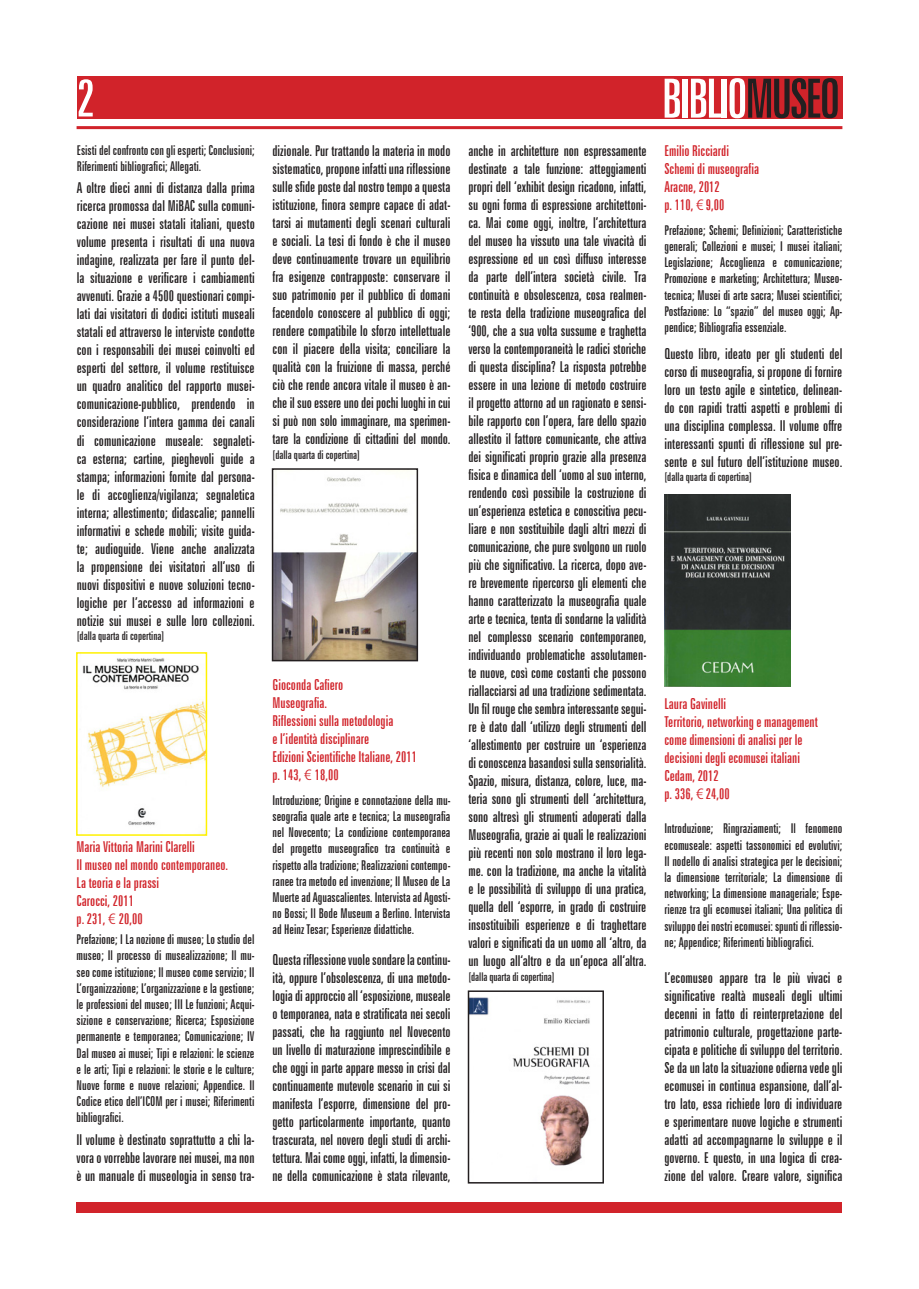
<style>
.page{position:relative;width:919px;height:1289px;background:#fff}
.page>*{position:absolute;margin:0;border:0;box-sizing:border-box;transform-origin:0 0}
.t1{font:extra-condensed 54px "Zurich BT";letter-spacing:-.05em;color:#fff}
.t2{font:extra-condensed 52.5px "Zurich BT";color:#fff}
.Normale{font:extra-condensed 15px/18px "Zurich BT";color:#231f20;text-align:justify}
.Normale-2{font:extra-condensed 15px "Zurich BT";color:#d1232a}
.Normale-3{font:extra-condensed 13.5px/16.2px "Zurich BT";color:#231f20;text-align:justify}
.Normale-4{font:extra-condensed 12px "Zurich BT";color:#231f20}
.s1{color:#231f20}
.s2{font-family:"Frutiger LT Std";font-weight:300;font-stretch:condensed}
</style>
<div class="page">
<div style="left:77px;top:76px;width:765px;height:42px;background:#d1232a"></div>
<div style="left:77px;top:1201px;width:765px;height:11px;background:#d1232a"></div>
<hr style="left:77px;top:126px;width:765px;height:3px;background:#d1232a">
<img style="left:82px;top:658px;width:122px;height:167px">
<div style="left:76px;top:652px;width:131px;height:183px;border:2px solid #fff101"></div>
<img style="left:275px;top:471px;width:140px;height:187px">
<div style="left:272px;top:468px;width:146px;height:193px;border:2px solid #231f20"></div>
<img style="left:470px;top:997px;width:120px;height:169px">
<div style="left:467px;top:990px;width:137px;height:193px;border:2px solid #231f20"></div>
<img style="left:664px;top:494px;width:126px;height:192px">
<p class="t2" style="left:77px;top:68px;width:20px">2</p>
<h1 class="t1" style="left:661px;top:68px;width:180px">BIBLIO<span class="s1">MUSEO</span></h1>
<p class="Normale-3" style="left:77px;top:142px;width:179px">Esisti del confronto con gli esperti; Conclusioni;<br>Riferimenti bibliografici; Allegati.</p>
<p class="Normale" style="left:77px;top:179px;width:179px">A oltre dieci anni di distanza dalla prima ricerca promossa dal MiBAC sulla comuni&shy;cazione nei musei statali italiani, questo volume presenta i risultati di una nuova indagine, realizzata per fare il punto del&shy;la situazione e verificare i cambiamenti avvenuti. Grazie a 4500 questionari compi&shy;lati dai visitatori di dodici istituti museali statali ed attraverso le interviste condotte con i responsabili dei musei coinvolti ed esperti del settore, il volume restituisce un quadro analitico del rapporto musei&shy;comunicazione-pubblico, prendendo in considerazione l’intera gamma dei canali di comunicazione museale: segnaleti&shy;ca esterna; cartine, pieghevoli guide a stampa; informazioni fornite dal persona&shy;le di accoglienza/vigilanza; segnaletica interna; allestimento; didascalie; pannelli informativi e schede mobili; visite guida&shy;te; audioguide. Viene anche analizzata la propensione dei visitatori all’uso di nuovi dispositivi e nuove soluzioni tecno&shy;logiche per l’accesso ad informazioni e notizie sui musei e sulle loro collezioni.</p>
<p class="Normale-4" style="left:77px;top:629px;width:89px">[dalla quarta di copertina]</p>
<p class="Normale-2" style="left:77px;top:837px;width:120px">Maria Vittoria Marini Clarelli</p>
<p class="Normale-2" style="left:77px;top:855px;width:153px">Il museo nel mondo contemporaneo.</p>
<p class="Normale-2" style="left:77px;top:873px;width:84px">La teoria e la prassi</p>
<p class="Normale-2" style="left:77px;top:891px;width:59px">Carocci, 2011</p>
<p class="Normale-2" style="left:77px;top:909px;width:68px">p. 231, <span class="s2">€</span> 20,00</p>
<p class="Normale-3" style="left:77px;top:931px;width:179px">Prefazione; I La nozione di museo; Lo studio del museo; Il processo di musealizzazione; Il mu&shy;seo come istituzione; Il museo come servizio; II L’organizzazione; L’organizzazione e la gestione; le professioni del museo; III Le funzioni; Acqui&shy;sizione e conservazione; Ricerca; Esposizione permanente e temporanea; Comunicazione; IV Dal museo ai musei; Tipi e relazioni: le scienze e le arti; Tipi e relazioni: le storie e le culture; Nuove forme e nuove relazioni; Appendice. Il Codice etico dell’ICOM per i musei; Riferimenti bibliografici.</p>
<p class="Normale" style="left:77px;top:1130px;width:179px">Il volume è destinato soprattutto a chi la&shy;vora o vorrebbe lavorare nei musei, ma non è un manuale di museologia in senso tra-</p>
<p class="Normale" style="left:272px;top:142px;width:179px">dizionale. Pur trattando la materia in modo sistematico, propone infatti una riflessione sulle sfide poste dal nostro tempo a questa istituzione, finora sempre capace di adat&shy;tarsi ai mutamenti degli scenari culturali e sociali. La tesi di fondo è che il museo deve continuamente trovare un equilibrio fra esigenze contrapposte: conservare il suo patrimonio per il pubblico di domani facendolo conoscere al pubblico di oggi; rendere compatibile lo sforzo intellettuale con il piacere della visita; conciliare la qualità con la fruizione di massa, perché ciò che rende ancora vitale il museo è an&shy;che il suo essere uno dei pochi luoghi in cui si può non solo immaginare, ma sperimen&shy;tare la condizione di cittadini del mondo.</p>
<p class="Normale-4" style="left:272px;top:447px;width:89px">[dalla quarta di copertina]</p>
<p class="Normale-2" style="left:272px;top:676px;width:72px">Gioconda Cafiero</p>
<p class="Normale-2" style="left:272px;top:694px;width:56px">Museografia.</p>
<p class="Normale-2" style="left:272px;top:712px;width:122px">Riflessioni sulla metodologia</p>
<p class="Normale-2" style="left:272px;top:730px;width:98px">e l’identità disciplinare</p>
<p class="Normale-2" style="left:272px;top:748px;width:146px">Edizioni Scientifiche Italiane, 2011</p>
<p class="Normale-2" style="left:272px;top:766px;width:68px">p. 143, <span class="s2">€</span> 18,00</p>
<p class="Normale-3" style="left:272px;top:792px;width:179px">Introduzione; Origine e connotazione della mu&shy;seografia quale arte e tecnica; La museografia nel Novecento; La condizione contemporanea del progetto museografico tra continuità e rispetto alla tradizione; Realizzazioni contempo&shy;ranee tra metodo ed invenzione; Il Museo de La Muerte ad Aguascalientes. Intervista ad Agosti&shy;no Bossi; Il Bode Museum a Berlino. Intervista ad Heinz Tesar; Esperienze didattiche.</p>
<p class="Normale" style="left:272px;top:951px;width:179px">Questa riflessione vuole sondare la continu&shy;ità, oppure l’obsolescenza, di una metodo&shy;logia di approccio all ‘esposizione, museale o temporanea, nata e stratificata nei secoli passati, che ha raggiunto nel Novecento un livello di maturazione imprescindibile e che oggi in parte appare messo in crisi dal continuamente mutevole scenario in cui si manifesta l’esporre, dimensione del pro&shy;getto particolarmente importante, quanto trascurata, nel novero degli studi di archi&shy;tettura. Mai come oggi, infatti, la dimensio&shy;ne della comunicazione è stata rilevante,</p>
<p class="Normale" style="left:468px;top:142px;width:179px">anche in architetture non espressamente destinate a tale funzione: atteggiamenti propri dell ‘exhibit design ricadono, infatti, su ogni forma di espressione architettoni&shy;ca. Mai come oggi, inoltre, l’architettura del museo ha vissuto una tale vivacità di espressione ed un così diffuso interesse da parte dell’intera società civile. Tra continuità e obsolescenza, cosa realmen&shy;te resta della tradizione museografica del ‘900, che a sua volta sussume e traghetta verso la contemporaneità le radici storiche di questa disciplina? La risposta potrebbe essere in una lezione di metodo costruire il progetto attorno ad un ragionato e sensi&shy;bile rapporto con l’opera, fare dello spazio allestito il fattore comunicante, che attiva dei significati proprio grazie alla presenza fisica e dinamica dell ‘uomo al suo interno, rendendo così possibile la costruzione di un’esperienza estetica e conoscitiva pecu&shy;liare e non sostituibile dagli altri mezzi di comunicazione, che pure svolgono un ruolo più che significativo. La ricerca, dopo ave&shy;re brevemente ripercorso gli elementi che hanno caratterizzato la museografia quale arte e tecnica, tenta di sondarne la validità nel complesso scenario contemporaneo, individuando problematiche assolutamen&shy;te nuove, così come costanti che possono riallacciarsi ad una tradizione sedimentata.<br>Un fil rouge che sembra interessante segui&shy;re è dato dall ‘utilizzo degli strumenti dell ‘allestimento per costruire un ‘esperienza di conoscenza basandosi sulla sensorialità.<br>Spazio, misura, distanza, colore, luce, ma&shy;teria sono gli strumenti dell ‘architettura, sono altresì gli strumenti adoperati dalla Museografia, grazie ai quali le realizzazioni più recenti non solo mostrano il loro lega&shy;me. con la tradizione, ma anche la vitalità e le possibilità di sviluppo di una pratica, quella dell ‘esporre, in grado di costruire insostituibili esperienze e di traghettare valori e significati da un uomo all ‘altro, da un luogo all‘altro e da un’epoca all‘altra.</p>
<p class="Normale-4" style="left:468px;top:969px;width:87px">[dalla quarta di copertina]</p>
<p class="Normale-2" style="left:664px;top:142px;width:66px">Emilio Ricciardi</p>
<p class="Normale-2" style="left:664px;top:160px;width:96px">Schemi di museografia</p>
<p class="Normale-2" style="left:664px;top:178px;width:57px">Aracne, 2012</p>
<p class="Normale-2" style="left:664px;top:196px;width:61px">p. 110, <span class="s2">€</span> 9,00</p>
<p class="Normale-3" style="left:664px;top:222px;width:179px">Prefazione; Schemi; Definizioni; Caratteristiche generali; Collezioni e musei; I musei italiani; Legislazione; Accoglienza e comunicazione; Promozione e marketing; Architettura; Museo&shy;tecnica; Musei di arte sacra; Musei scientifici; Postfazione: Lo “spazio” del museo oggi; Ap&shy;pendice; Bibliografia essenziale.</p>
<p class="Normale" style="left:664px;top:344px;width:179px">Questo libro, ideato per gli studenti del corso di museografia, si propone di fornire loro un testo agile e sintetico, delinean&shy;do con rapidi tratti aspetti e problemi di una disciplina complessa. Il volume offre interessanti spunti di riflessione sul pre&shy;sente e sul futuro dell’istituzione museo.</p>
<p class="Normale-4" style="left:664px;top:470px;width:89px">[dalla quarta di copertina]</p>
<p class="Normale-2" style="left:664px;top:695px;width:63px">Laura Gavinelli</p>
<p class="Normale-2" style="left:664px;top:713px;width:155px">Territorio, networking e management</p>
<p class="Normale-2" style="left:664px;top:731px;width:140px">come dimensioni di analisi per le</p>
<p class="Normale-2" style="left:664px;top:749px;width:137px">decisioni degli ecomusei italiani</p>
<p class="Normale-2" style="left:664px;top:767px;width:56px">Cedam, 2012</p>
<p class="Normale-2" style="left:664px;top:785px;width:67px">p. 336, <span class="s2">€</span> 24,00</p>
<p class="Normale-3" style="left:664px;top:820px;width:179px">Introduzione; Ringraziamenti; Il fenomeno ecomuseale: aspetti tassonomici ed evolutivi; Il nodello di analisi strategica per le decisioni; la dimensione territoriale; La dimensione di networking; La dimensione manageriale; Espe&shy;rienze tra gli ecomusei italiani; Una politica di sviluppo dei nostri ecomusei: spunti di riflessio&shy;ne; Appendice; Riferimenti bibliografici.</p>
<p class="Normale" style="left:664px;top:968px;width:179px">L’ecomuseo appare tra le più vivaci e significative realtà museali degli ultimi decenni in fatto di reinterpretazione del patrimonio culturale, progettazione parte&shy;cipata e politiche di sviluppo del territorio.<br>Se da un lato la situazione odierna vede gli ecomusei in continua espansione, dall’al&shy;tro lato, essa richiede loro di individuare e sperimentare nuove logiche e strumenti adatti ad accompagnarne lo sviluppe e il governo. E questo, in una logica di crea&shy;zione del valore. Creare valore, significa</p>
</div>
